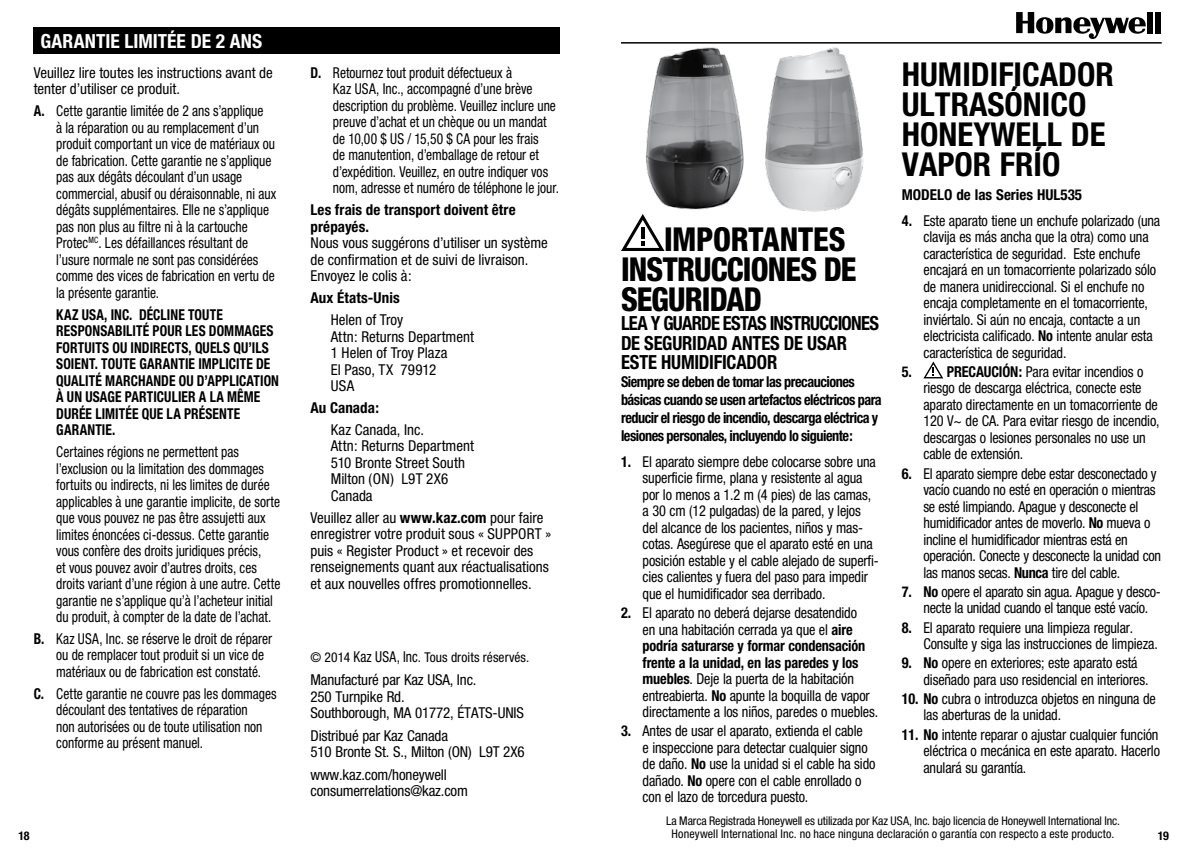
<style>
.page{position:relative;width:1188px;height:864px;background:#fff}
.page>*{position:absolute;margin:0;border:0;box-sizing:border-box;transform-origin:0 0}
.t1{font:700 condensed 33px/30px "Helvetica Neue";color:#000}
.t2{font:800 condensed 33px/30px "Helvetica Neue";letter-spacing:-.025em;color:#000;scale:.95 1}
.t3{font:700 condensed 19.5px/19.5px "Helvetica Neue";letter-spacing:-.015em;color:#000;scale:.95 1}
.t4{font:700 condensed 19.5px "Helvetica Neue";color:#fff}
.t5{font:condensed 15px/16.5px "Helvetica Neue";letter-spacing:-.01em;color:#000;scale:.95 1}
.t6{font:condensed 15px/16.5px "Helvetica Neue";letter-spacing:-.01em;color:#000;scale:.9 1}
.t7{font:condensed 15px/16.5px "Helvetica Neue";letter-spacing:-.01em;color:#000}
.t8{font:700 condensed 15px/16.5px "Helvetica Neue";letter-spacing:.005em;color:#000;scale:.9 1}
.t9{font:700 condensed 15px/18px "Helvetica Neue";letter-spacing:-.035em;color:#000;scale:.95 1}
.t10{font:700 condensed 15px/16.5px "Helvetica Neue";letter-spacing:.005em;color:#000}
.t11{font:condensed 13.5px "Helvetica Neue";letter-spacing:.005em;color:#000}
.t12{font:condensed 12px/13.5px "Helvetica Neue";letter-spacing:.005em;color:#000;text-align:center}
.t13{font:700 condensed 12px "Helvetica Neue";color:#000}
.s1{font-weight:700}
.s2{font-size:15px}
</style>
<div class="page">
<svg style="left:1016px;top:12px;width:130px;height:27px"></svg>
<div style="left:1148px;top:12px;width:5px;height:21px;background:#000"></div>
<div style="left:1155px;top:12px;width:6px;height:21px;background:#000"></div>
<hr style="left:622px;top:42px;width:540px;height:2px;background:#000">
<svg style="left:621px;top:220px;width:44px;height:31px"></svg>
<svg style="left:923px;top:362px;width:20px;height:16px"></svg>
<img style="left:638px;top:42px;width:115px;height:178px">
<img style="left:760px;top:42px;width:110px;height:170px">
<div style="left:34px;top:27px;width:526px;height:27px;background:#000"></div>
<h2 class="t4" style="left:40px;top:29px;width:223px">GARANTIE LIMITÉE DE 2 ANS</h2>
<p class="t7" style="left:34px;top:64px;width:241px">Veuillez lire toutes les instructions avant de tenter d’utiliser ce produit.</p>
<p class="t6" style="left:56px;top:103px;width:246px;text-indent:-22px"><span class="s1">A.</span> Cette garantie limitée de 2 ans s’applique<br>à la réparation ou au remplacement d’un produit comportant un vice de matériaux ou de fabrication. Cette garantie ne s’applique pas aux dégâts découlant d’un usage commercial, abusif ou déraisonnable, ni aux dégâts supplémentaires. Elle ne s’applique pas non plus au filtre ni à la cartouche Protec<sup>MC</sup>. Les défaillances résultant de l’usure normale ne sont pas considérées comme des vices de fabrication en vertu de la présente garantie.</p>
<p class="t8" style="left:56px;top:306px;width:249px">KAZ USA, INC. DÉCLINE TOUTE<br>RESPONSABILITÉ POUR LES DOMMAGES<br>FORTUITS OU INDIRECTS, QUELS QU’ILS<br>SOIENT. TOUTE GARANTIE IMPLICITE DE<br>QUALITÉ MARCHANDE OU D’APPLICATION<br>À UN USAGE PARTICULIER A LA MÊME<br>DURÉE LIMITÉE QUE LA PRÉSENTE<br>GARANTIE.</p>
<p class="t6" style="left:56px;top:443px;width:251px">Certaines régions ne permettent pas l’exclusion ou la limitation des dommages fortuits ou indirects, ni les limites de durée applicables à une garantie implicite, de sorte que vous pouvez ne pas être assujetti aux limites énoncées ci-dessus. Cette garantie vous confère des droits juridiques précis,<br>et vous pouvez avoir d’autres droits, ces droits variant d’une région à une autre. Cette garantie ne s’applique qu’à l’acheteur initial du produit, à compter de la date de l’achat.</p>
<p class="t6" style="left:56px;top:630px;width:241px;text-indent:-22px"><span class="s1">B.</span> Kaz USA, Inc. se réserve le droit de réparer ou de remplacer tout produit si un vice de matériaux ou de fabrication est constaté.</p>
<p class="t6" style="left:56px;top:685px;width:246px;text-indent:-22px"><span class="s1">C.</span> Cette garantie ne couvre pas les dommages découlant des tentatives de réparation<br>non autorisées ou de toute utilisation non conforme au présent manuel.</p>
<p class="t6" style="left:333px;top:64px;width:253px;text-indent:-22px"><span class="s1">D.</span> Retournez tout produit défectueux à<br>Kaz USA, Inc., accompagné d’une brève description du problème. Veuillez inclure une preuve d’achat et un chèque ou un mandat de 10,00 $ US / 15,50 $ CA pour les frais<br>de manutention, d’emballage de retour et d’expédition. Veuillez, en outre indiquer vos nom, adresse et numéro de téléphone le jour.</p>
<p class="t10" style="left:310px;top:201px;width:207px">Les frais de transport doivent être prépayés.</p>
<p class="t7" style="left:310px;top:235px;width:239px">Nous vous suggérons d’utiliser un système de confirmation et de suivi de livraison.<br>Envoyez le colis à:</p>
<p class="t10" style="left:310px;top:289px;width:91px">Aux États-Unis</p>
<p class="t7" style="left:331px;top:311px;width:145px">Helen of Troy<br>Attn: Returns Department<br>1 Helen of Troy Plaza<br>El Paso, TX 79912<br>USA</p>
<p class="t10" style="left:310px;top:399px;width:70px">Au Canada:</p>
<p class="t7" style="left:331px;top:421px;width:145px">Kaz Canada, Inc.<br>Attn: Returns Department<br>510 Bronte Street South<br>Milton (ON) L9T 2X6<br>Canada</p>
<p class="t7" style="left:310px;top:509px;width:242px">Veuillez aller au <span class="s1">www.kaz.com</span> pour faire enregistrer votre produit sous « SUPPORT » puis « Register Product » et recevoir des renseignements quant aux réactualisations et aux nouvelles offres promotionnelles.</p>
<p class="t11" style="left:310px;top:649px;width:220px">© 2014 <span class="s2">Kaz USA, Inc</span>. Tous droits réservés.</p>
<p class="t7" style="left:310px;top:672px;width:215px">Manufacturé par Kaz USA, Inc.<br>250 Turnpike Rd.<br>Southborough, MA 01772, ÉTATS-UNIS</p>
<p class="t7" style="left:310px;top:727px;width:216px">Distribué par Kaz Canada<br>510 Bronte St. S., Milton (ON) L9T 2X6</p>
<p class="t7" style="left:310px;top:766px;width:159px">www.kaz.com/honeywell consumerrelations@kaz.com</p>
<h1 class="t2" style="left:621px;top:224px;width:249px;text-indent:43px">IMPORTANTES<br>INSTRUCCIONES DE<br>SEGURIDAD</h1>
<h2 class="t3" style="left:621px;top:314px;width:273px">LEA Y GUARDE ESTAS INSTRUCCIONES<br>DE SEGURIDAD ANTES DE USAR<br>ESTE HUMIDIFICADOR</h2>
<p class="t9" style="left:621px;top:373px;width:276px">Siempre se deben de tomar las precauciones básicas cuando se usen artefactos eléctricos para reducir el riesgo de incendio, descarga eléctrica y lesiones personales, incluyendo lo siguiente:</p>
<p class="t5" style="left:643px;top:453px;width:250px;text-indent:-22px"><span class="s1">1.</span> El aparato siempre debe colocarse sobre una superficie firme, plana y resistente al agua por lo menos a 1.2 m (4 pies) de las camas, a 30 cm (12 pulgadas) de la pared, y lejos del alcance de los pacientes, niños y mas&shy;cotas. Asegúrese que el aparato esté en una posición estable y el cable alejado de superfi&shy;cies calientes y fuera del paso para impedir que el humidificador sea derribado.</p>
<p class="t5" style="left:643px;top:605px;width:250px;text-indent:-22px"><span class="s1">2.</span> El aparato no deberá dejarse desatendido<br>en una habitación cerrada ya que el <span class="s1">aire podría saturarse y formar condensación frente a la unidad, en las paredes y los muebles</span>. Deje la puerta de la habitación entreabierta. <span class="s1">No</span> apunte la boquilla de vapor directamente a los niños, paredes o muebles.</p>
<p class="t5" style="left:643px;top:723px;width:247px;text-indent:-22px"><span class="s1">3.</span> Antes de usar el aparato, extienda el cable<br>e inspeccione para detectar cualquier signo de daño. <span class="s1">No</span> use la unidad si el cable ha sido dañado. <span class="s1">No</span> opere con el cable enrollado o con el lazo de torcedura puesto.</p>
<h1 class="t1" style="left:902px;top:59px;width:213px">HUMIDIFICADOR<br>ULTRASÓNICO<br>HONEYWELL DE<br>VAPOR FRÍO</h1>
<p class="t10" style="left:902px;top:186px;width:182px">MODELO de las Series HUL535</p>
<p class="t5" style="left:923px;top:212px;width:251px;text-indent:-22px"><span class="s1">4.</span> Este aparato tiene un enchufe polarizado (una clavija es más ancha que la otra) como una característica de seguridad. Este enchufe encajará en un tomacorriente polarizado sólo de manera unidireccional. Si el enchufe no encaja completamente en el tomacorriente, inviértalo. Si aún no encaja, contacte a un electricista calificado. <span class="s1">No</span> intente anular esta característica de seguridad.</p>
<p class="t5" style="left:923px;top:363px;width:250px;text-indent:-22px"><span class="s1">5. PRECAUCIÓN:</span> Para evitar incendios o riesgo de descarga eléctrica, conecte este aparato directamente en un tomacorriente de 120 V~ de CA. Para evitar riesgo de incendio, descargas o lesiones personales no use un cable de extensión.</p>
<p class="t5" style="left:923px;top:465px;width:252px;text-indent:-22px"><span class="s1">6.</span> El aparato siempre debe estar desconectado y vacío cuando no esté en operación o mientras se esté limpiando. Apague y desconecte el humidificador antes de moverlo. <span class="s1">No</span> mueva o incline el humidificador mientras está en operación. Conecte y desconecte la unidad con las manos secas. <span class="s1">Nunca</span> tire del cable.</p>
<p class="t5" style="left:902px;top:583px;width:274px;text-align:center"><span class="s1">7. No</span> opere el aparato sin agua. Apague y desco&shy;necte la unidad cuando el tanque esté vacío.</p>
<p class="t5" style="left:923px;top:619px;width:248px;text-indent:-22px"><span class="s1">8.</span> El aparato requiere una limpieza regular.<br>Consulte y siga las instrucciones de limpieza.</p>
<p class="t5" style="left:923px;top:655px;width:238px;text-indent:-22px"><span class="s1">9. No</span> opere en exteriores; este aparato está diseñado para uso residencial en interiores.</p>
<p class="t5" style="left:923px;top:690px;width:246px;text-indent:-22px"><span class="s1">10. No</span> cubra o introduzca objetos en ninguna de las aberturas de la unidad.</p>
<p class="t5" style="left:923px;top:726px;width:250px;text-align:justify;text-indent:-22px"><span class="s1">11. No</span> intente reparar o ajustar cualquier función eléctrica o mecánica en este aparato. Hacerlo anulará su garantía.</p>
<p class="t12" style="left:666px;top:813px;width:456px">La Marca Registrada Honeywell es utilizada por Kaz USA, Inc. bajo licencia de Honeywell International Inc.<br>Honeywell International Inc. no hace ninguna declaración o garantía con respecto a este producto.</p>
<p class="t13" style="left:19px;top:828px;width:13px">18</p>
<p class="t13" style="left:1158px;top:828px;width:13px">19</p>
</div>
